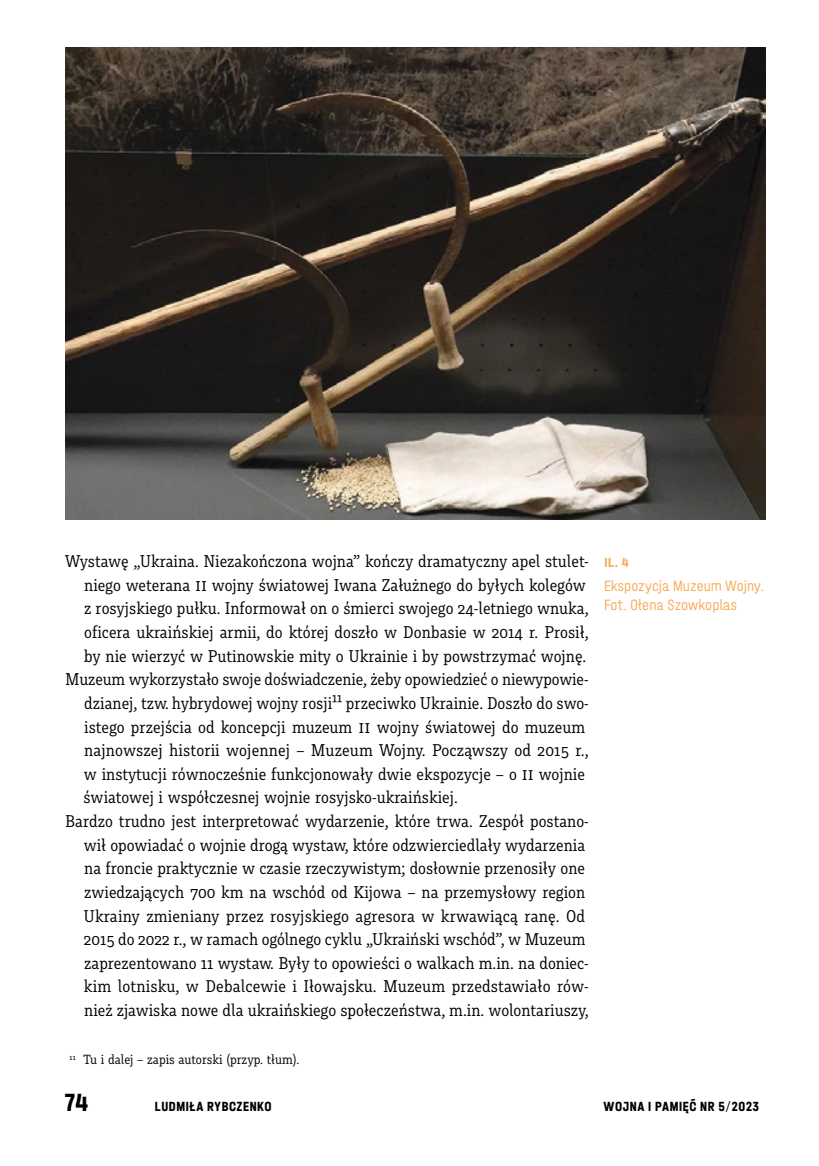
<style>
.page{position:relative;width:819px;height:1166px;background:#fff}
.page>*{position:absolute;margin:0;border:0;box-sizing:border-box;transform-origin:0 0}
.t1{font:700 26.25px "Halvar Eng";color:#000}
.t2{font:17.85px "Muriza";color:#000}
.t3{font:300 15.75px/18.9px "Halvar Eng";color:#f7ab59}
.t4{font:14px "Muriza";color:#000}
.t5{font:700 14px "Halvar Eng";letter-spacing:.045em;color:#000}
.t6{font:700 14px "Halvar Eng";color:#f7ab59}
.s1{font-size:19.78px}
.s2{font-size:10.5px}
.s3{font-weight:300}
</style>
<div class="page">
<img style="left:65px;top:47px;width:700px;height:473px">
<p class="t2" style="left:65px;top:551px;width:525px">Wystawę „Ukraina. Niezakończona wojna” kończy dramatyczny apel stulet-</p>
<p class="t2" style="left:84px;top:575px;width:503px">niego weterana <span class="s1">II</span> wojny światowej Iwana Załużnego do byłych kolegów</p>
<p class="t2" style="left:84px;top:598px;width:506px">z rosyjskiego pułku. Informował on o śmierci swojego 24-letniego wnuka,</p>
<p class="t2" style="left:84px;top:622px;width:505px">oficera ukraińskiej armii, do której doszło w Donbasie w 2014 r. Prosił,</p>
<p class="t2" style="left:84px;top:645px;width:504px">by nie wierzyć w Putinowskie mity o Ukrainie i by powstrzymać wojnę.</p>
<p class="t2" style="left:65px;top:669px;width:525px">Muzeum wykorzystało swoje doświadczenie, żeby opowiedzieć o niewypowie-</p>
<p class="t2" style="left:84px;top:693px;width:506px">dzianej, tzw. hybrydowej wojny rosji11 przeciwko Ukrainie. Doszło do swo-</p>
<p class="t2" style="left:84px;top:716px;width:502px">istego przejścia od koncepcji muzeum <span class="s1">II</span> wojny światowej do muzeum</p>
<p class="t2" style="left:84px;top:740px;width:506px">najnowszej historii wojennej – Muzeum Wojny. Począwszy od 2015 r.,</p>
<p class="t2" style="left:84px;top:764px;width:502px">w instytucji równocześnie funkcjonowały dwie ekspozycje – o <span class="s1">II</span> wojnie</p>
<p class="t2" style="left:83px;top:787px;width:376px">światowej i współczesnej wojnie rosyjsko-‑ukraińskiej.</p>
<p class="t2" style="left:65px;top:811px;width:525px">Bardzo trudno jest interpretować wydarzenie, które trwa. Zespół postano-</p>
<p class="t2" style="left:84px;top:834px;width:503px">wił opowiadać o wojnie drogą wystaw, które odzwierciedlały wydarzenia</p>
<p class="t2" style="left:84px;top:858px;width:502px">na froncie praktycznie w czasie rzeczywistym; dosłownie przenosiły one</p>
<p class="t2" style="left:84px;top:882px;width:502px">zwiedzających 700 km na wschód od Kijowa – na przemysłowy region</p>
<p class="t2" style="left:83px;top:905px;width:503px">Ukrainy zmieniany przez rosyjskiego agresora w krwawiącą ranę. Od</p>
<p class="t2" style="left:84px;top:929px;width:503px">2015 do 2022 r., w ramach ogólnego cyklu „Ukraiński wschód”, w Muzeum</p>
<p class="t2" style="left:84px;top:953px;width:506px">zaprezentowano 11 wystaw. Były to opowieści o walkach m.in. na doniec-</p>
<p class="t2" style="left:84px;top:976px;width:506px">kim lotnisku, w Debalcewie i Iłowajsku. Muzeum przedstawiało rów-</p>
<p class="t2" style="left:84px;top:1000px;width:506px">nież zjawiska nowe dla ukraińskiego społeczeństwa, m.in. wolontariuszy,</p>
<p class="t4" style="left:69px;top:1051px;width:231px"><span class="s2">11</span> Tu i dalej – zapis autorski (przyp. tłum).</p>
<p class="t6" style="left:604px;top:554px;width:26px">IL. 4</p>
<p class="t3" style="left:604px;top:576px;width:162px">Ekspozycja Muzeum Wojny.<br>Fot. Ołena Szowkoplas</p>
<h1 class="t1" style="left:65px;top:1086px;width:25px">74</h1>
<p class="t5" style="left:155px;top:1097px;width:15px">LUDMI</p>
<p class="t5" style="left:189px;top:1097px;width:48px">ŁA RYBCZENKO</p>
<p class="t5" style="left:603px;top:1097px;width:157px">WOJNA I PAMIĘĆ NR 5<span class="s3">/</span>2023</p>
</div>
